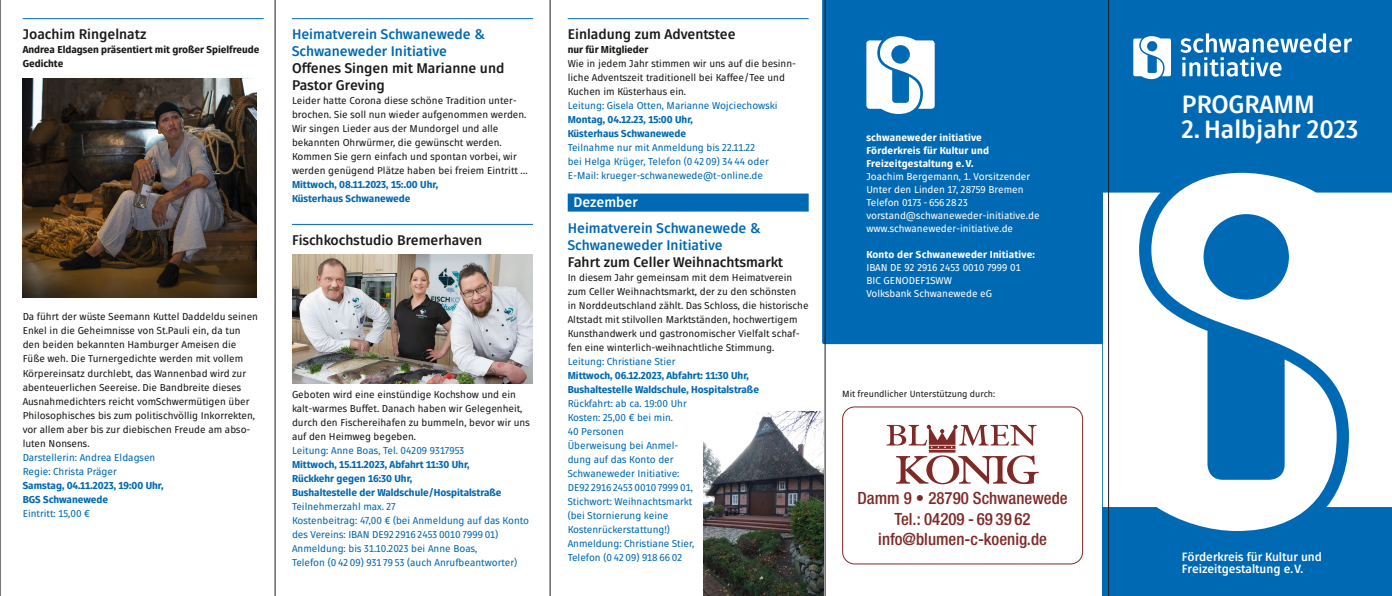
<style>
.page{position:relative;width:1392px;height:596px;background:#fff}
.page>*{position:absolute;margin:0;border:0;box-sizing:border-box;transform-origin:0 0}
.t1{font:700 25px "Fuse V.2 Display";color:#fff}
.TEXT{font:500 condensed 16.9px "Helvetica Neue";color:#802a27}
.HEAD{font:700 14px/17px "Fuse V.2 Display";color:#0069b4}
.Head_1{font:700 14px/17px "Fuse V.2 Display";color:#1a1a18}
.HEAD-2{font:700 14px "Fuse V.2 Display";color:#1a1a18}
.Monat{font:700 14px "Fuse V.2 Display";color:#fff}
.t2{font:700 12px/12px "Fuse V.2 Display";color:#fff}
.Redaktioneller_Text{font:10px/14px "Fuse V.2 Display";color:#1a1a18}
.DATEN{font:10px/14px "Fuse V.2 Display";color:#0069b4}
.Head_1-2{font:10px/14px "Fuse V.2 Display";color:#1a1a18}
.Daten_fett{font:800 10px/14px "Fuse V.2 Display";color:#0069b4}
.t3{font:10px/13px "Fuse V.2 Display";color:#fff}
.t4{font:800 10px/13px "Fuse V.2 Display";letter-spacing:.02em;color:#fff}
.Head_1-3{font:800 10px/14px "Fuse V.2 Display";color:#1a1a18}
.TEXT-2{font:9px "Fuse V.2 Display";color:#1a1a18}
</style>
<div class="page">
<div style="left:1103px;top:0;width:289px;height:595px;background:#0069b4"></div>
<hr style="left:292px;top:18px;width:241px;height:1px;background:#0069b4">
<hr style="left:292px;top:224px;width:241px;height:1px;background:#0069b4">
<img style="left:292px;top:254px;width:241px;height:129px">
<hr style="left:568px;top:18px;width:241px;height:1px;background:#0069b4">
<div style="left:568px;top:193px;width:241px;height:18px;background:#0069b4"></div>
<svg style="left:1103px;top:173px;width:289px;height:357px;fill:#fff"></svg>
<hr style="left:23px;top:18px;width:241px;height:1px;background:#0069b4">
<img style="left:23px;top:78px;width:233px;height:220px">
<svg style="left:1133px;top:36px;width:38px;height:43px"></svg>
<svg style="left:1180px;top:33px;width:172px;height:44px"></svg>
<svg style="left:886px;top:424px;width:153px;height:60px"></svg>
<div style="left:842px;top:406px;width:241px;height:158px;border:1px solid #802a27;border-radius:12px"></div>
<div style="left:822px;top:0;width:281px;height:344px;background:#0069b4"></div>
<svg style="left:866px;top:36px;width:69px;height:78px"></svg>
<img style="left:703px;top:411px;width:120px;height:184px">
<hr style="left:275px;top:0;width:1px;height:595px;background:#1b1c20">
<hr style="left:0;top:0;width:1px;height:595px;background:#1b1c20">
<hr style="left:550px;top:0;width:1px;height:595px;background:#1b1c20">
<hr style="left:825px;top:0;width:1px;height:595px;background:#1b1c20">
<hr style="left:1108px;top:0;width:1px;height:595px;background:#1b1c20">
<p class="HEAD-2" style="left:23px;top:25px;width:125px">Joachim Ringelnatz</p>
<p class="Head_1-3" style="left:23px;top:42px;width:238px">Andrea Eldagsen präsentiert mit großer Spielfreude<br>Gedichte</p>
<p class="Head_1-2" style="left:23px;top:310px;width:237px">Da führt der wüste Seemann Kuttel Daddeldu seinen Enkel in die Geheimnisse von St.Pauli ein, da tun den beiden bekannten Hamburger Ameisen die Füße weh. Die Turnergedichte werden mit vollem Körpereinsatz durchlebt, das Wannenbad wird zur abenteuerlichen Seereise. Die Bandbreite dieses Ausnahmedichters reicht vomSchwermütigen über Philosophisches bis zum politischvöllig Inkorrekten, vor allem aber bis zur diebischen Freude am abso&shy;luten Nonsens.</p>
<p class="DATEN" style="left:23px;top:450px;width:134px">Darstellerin: Andrea Eldagsen</p>
<p class="DATEN" style="left:23px;top:464px;width:96px">Regie: Christa Präger</p>
<p class="Daten_fett" style="left:23px;top:478px;width:142px">Samstag, 04.11.2023, 19:00 Uhr,<br>BGS Schwanewede</p>
<p class="DATEN" style="left:23px;top:506px;width:69px">Eintritt: 15,00 €</p>
<p class="HEAD" style="left:292px;top:25px;width:195px">Heimatverein Schwanewede &amp;<br>Schwaneweder Initiative</p>
<p class="Head_1" style="left:292px;top:59px;width:214px">Offenes Singen mit Marianne und<br>Pastor Greving</p>
<p class="Redaktioneller_Text" style="left:292px;top:93px;width:236px">Leider hatte Corona diese schöne Tradition unter&shy;brochen. Sie soll nun wieder aufgenommen werden.<br>Wir singen Lieder aus der Mundorgel und alle bekannten Ohrwürmer, die gewünscht werden.</p>
<p class="Redaktioneller_Text" style="left:292px;top:149px;width:237px">Kommen Sie gern einfach und spontan vorbei, wir werden genügend Plätze haben bei freiem Eintritt …</p>
<p class="Daten_fett" style="left:292px;top:177px;width:147px">Mittwoch, 08.11.2023, 15:.00 Uhr,<br>Küsterhaus Schwanewede</p>
<p class="HEAD-2" style="left:292px;top:231px;width:192px">Fischkochstudio Bremerhaven</p>
<p class="Redaktioneller_Text" style="left:292px;top:387px;width:239px">Geboten wird eine einstündige Kochshow und ein kalt-warmes Buffet. Danach haben wir Gelegenheit, durch den Fischereihafen zu bummeln, bevor wir uns auf den Heimweg begeben.</p>
<p class="DATEN" style="left:292px;top:443px;width:174px">Leitung: Anne Boas, Tel. 04209 9317953</p>
<p class="Daten_fett" style="left:292px;top:457px;width:211px">Mittwoch, 15.11.2023, Abfahrt 11:30 Uhr,<br>Rückkehr gegen 16:30 Uhr,<br>Bushaltestelle der Waldschule/Hospitalstraße</p>
<p class="DATEN" style="left:292px;top:499px;width:105px">Teilnehmerzahl max. 27</p>
<p class="DATEN" style="left:292px;top:513px;width:239px">Kostenbeitrag: 47,00 € (bei Anmeldung auf das Konto des Vereins: IBAN DE92 2916 2453 0010 7999 01)<br>Anmeldung: bis 31.10.2023 bei Anne Boas,<br>Telefon (0 42 09) 931 79 53 (auch Anrufbeantworter)</p>
<p class="HEAD-2" style="left:568px;top:25px;width:169px">Einladung zum Adventstee</p>
<p class="Head_1-3" style="left:568px;top:42px;width:82px">nur für Mitglieder</p>
<p class="Redaktioneller_Text" style="left:568px;top:56px;width:230px">Wie in jedem Jahr stimmen wir uns auf die besinn&shy;liche Adventszeit traditionell bei Kaffee/Tee und<br>Kuchen im Küsterhaus ein.</p>
<p class="DATEN" style="left:568px;top:98px;width:211px">Leitung: Gisela Otten, Marianne Wojciechowski</p>
<p class="Daten_fett" style="left:568px;top:112px;width:127px">Montag, 04.12.23, 15:00 Uhr,<br>Küsterhaus Schwanewede</p>
<p class="DATEN" style="left:568px;top:140px;width:203px">Teilnahme nur mit Anmeldung bis 22.11.22 bei Helga Krüger, Telefon (0 42 09) 34 44 oder<br>E-Mail: krueger-schwanewede@t-online.de</p>
<p class="Monat" style="left:573px;top:193px;width:66px">Dezember</p>
<p class="HEAD" style="left:568px;top:219px;width:195px">Heimatverein Schwanewede &amp;<br>Schwaneweder Initiative</p>
<p class="Head_1" style="left:568px;top:253px;width:217px">Fahrt zum Celler Weihnachtsmarkt</p>
<p class="Redaktioneller_Text" style="left:568px;top:270px;width:242px">In diesem Jahr gemeinsam mit dem Heimatverein zum Celler Weihnachtsmarkt, der zu den schönsten<br>in Norddeutschland zählt. Das Schloss, die historische Altstadt mit stilvollen Marktständen, hochwertigem Kunsthandwerk und gastronomischer Vielfalt schaf&shy;fen eine winterlich-weihnachtliche Stimmung.</p>
<p class="DATEN" style="left:568px;top:354px;width:109px">Leitung: Christiane Stier</p>
<p class="Daten_fett" style="left:568px;top:368px;width:193px">Mittwoch, 06.12.2023, Abfahrt: 11:30 Uhr,<br>Bushaltestelle Waldschule, Hospitalstraße</p>
<p class="DATEN" style="left:568px;top:396px;width:121px">Rückfahrt: ab ca. 19:00 Uhr</p>
<p class="DATEN" style="left:568px;top:410px;width:107px">Kosten: 25,00 € bei min.<br>40 Personen</p>
<p class="DATEN" style="left:568px;top:438px;width:127px">Überweisung bei Anmel&shy;dung auf das Konto der<br>Schwaneweder Initiative:<br>DE92 2916 2453 0010 7999 01,<br>Stichwort: Weihnachtsmarkt (bei Stornierung keine<br>Kostenrückerstattung!)</p>
<p class="DATEN" style="left:568px;top:536px;width:128px">Anmeldung: Christiane Stier,<br>Telefon (0 42 09) 918 66 02</p>
<p class="t4" style="left:866px;top:131px;width:117px">schwaneweder initiative</p>
<p class="t4" style="left:866px;top:144px;width:124px">Förderkreis für Kultur und<br>Freizeitgestaltung e. V.</p>
<p class="t3" style="left:866px;top:170px;width:165px">Joachim Bergemann, 1. Vorsitzender<br>Unter den Linden 17, 28759 Bremen</p>
<p class="t3" style="left:866px;top:196px;width:175px">Telefon 0173 - 656 28 23 vorstand@schwaneweder-initiative.de www.schwaneweder-initiative.de</p>
<p class="t4" style="left:866px;top:248px;width:170px">Konto der Schwaneweder Initiative:</p>
<p class="t3" style="left:866px;top:261px;width:156px">IBAN DE 92 2916 2453 0010 7999 01</p>
<p class="t3" style="left:866px;top:274px;width:127px">BIC GENODEF1SWW<br>Volksbank Schwanewede eG</p>
<p class="TEXT-2" style="left:842px;top:388px;width:155px">Mit freundlicher Unterstützung durch:</p>
<p class="TEXT" style="left:857px;top:488px;width:212px">Damm 9 • 28790 Schwanewede</p>
<p class="TEXT" style="left:894px;top:508px;width:138px">Tel.: 04209 - 69 39 62</p>
<p class="TEXT" style="left:878px;top:528px;width:170px">info@blumen-c-koenig.de</p>
<p class="t1" style="left:1182px;top:88px;width:134px">PROGRAMM</p>
<p class="t1" style="left:1182px;top:113px;width:178px">2. Halbjahr 2023</p>
<p class="t2" style="left:1182px;top:551px;width:142px">Förderkreis für Kultur und<br>Freizeitgestaltung e.V.</p>
</div>
